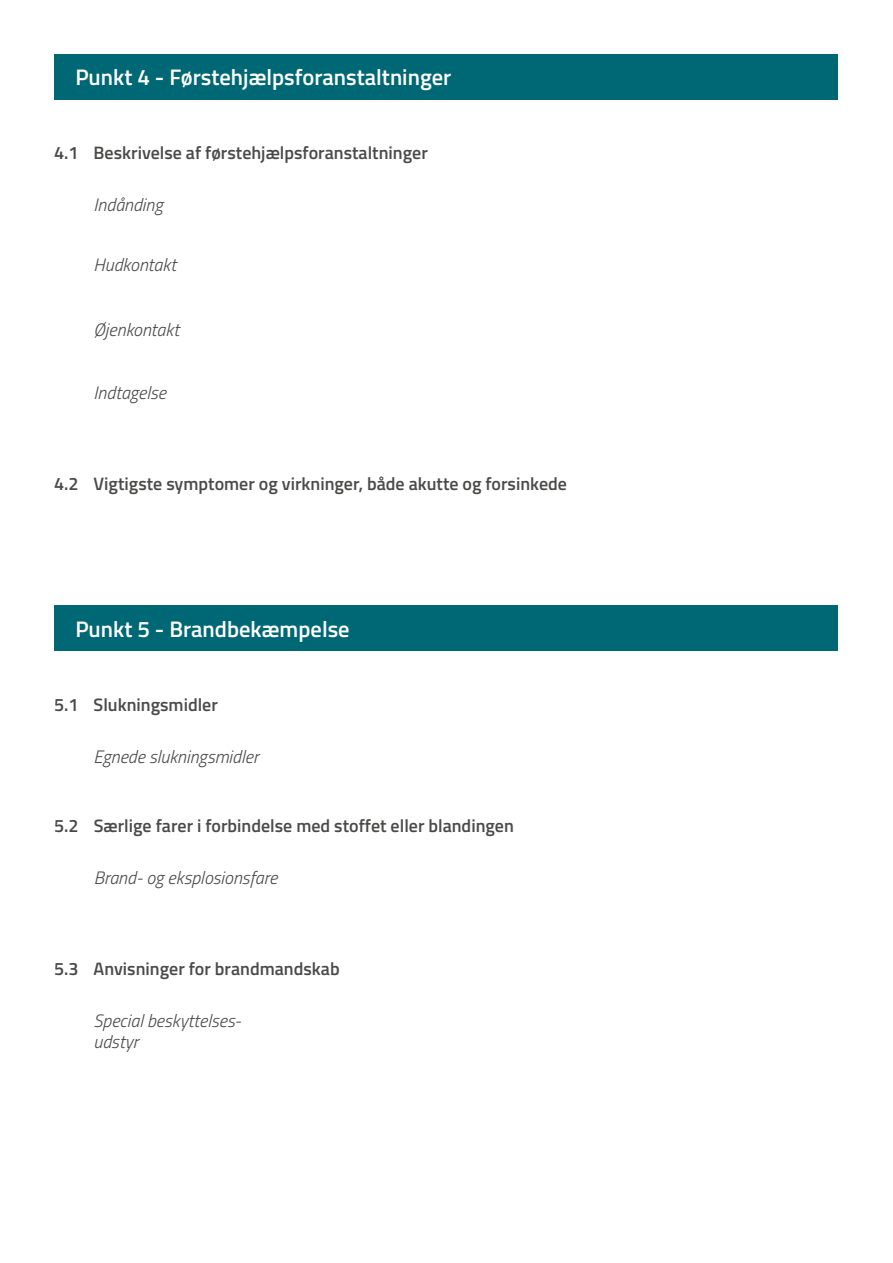
<style>
.page{position:relative;width:893px;height:1263px;background:#fff}
.page>*{position:absolute;margin:0;border:0;box-sizing:border-box;transform-origin:0 0}
.t1{font:600 22.5px "Titillium Web";color:#fff}
.t2{font:600 18px "Titillium Web";color:#4a4a49}
.t3{font:italic 300 18px/21.6px "Titillium Web";color:#4a4a49}
</style>
<div class="page">
<div style="left:54px;top:54px;width:783px;height:45px;background:#006875"></div>
<div style="left:54px;top:606px;width:783px;height:45px;background:#006875"></div>
<p class="t1" style="left:75px;top:60px;width:378px">Punkt 4 - Førstehjælpsforanstaltninger</p>
<p class="t2" style="left:54px;top:139px;width:375px">4.1 Beskrivelse af førstehjælpsforanstaltninger</p>
<p class="t3" style="left:94px;top:193px;width:71px">Indånding</p>
<p class="t3" style="left:94px;top:253px;width:84px">Hudkontakt</p>
<p class="t3" style="left:94px;top:318px;width:87px">Øjenkontakt</p>
<p class="t3" style="left:94px;top:381px;width:74px">Indtagelse</p>
<p class="t2" style="left:54px;top:470px;width:514px">4.2 Vigtigste symptomer og virkninger, både akutte og forsinkede</p>
<p class="t1" style="left:75px;top:612px;width:276px">Punkt 5 - Brandbekæmpelse</p>
<p class="t2" style="left:54px;top:691px;width:165px">5.1 Slukningsmidler</p>
<p class="t3" style="left:94px;top:745px;width:167px">Egnede slukningsmidler</p>
<p class="t2" style="left:54px;top:812px;width:461px">5.2 Særlige farer i forbindelse med stoffet eller blandingen</p>
<p class="t3" style="left:94px;top:866px;width:185px">Brand- og eksplosionsfare</p>
<p class="t2" style="left:54px;top:955px;width:287px">5.3 Anvisninger for brandmandskab</p>
<p class="t3" style="left:94px;top:1009px;width:149px">Special beskyttelses&shy;udstyr</p>
</div>
